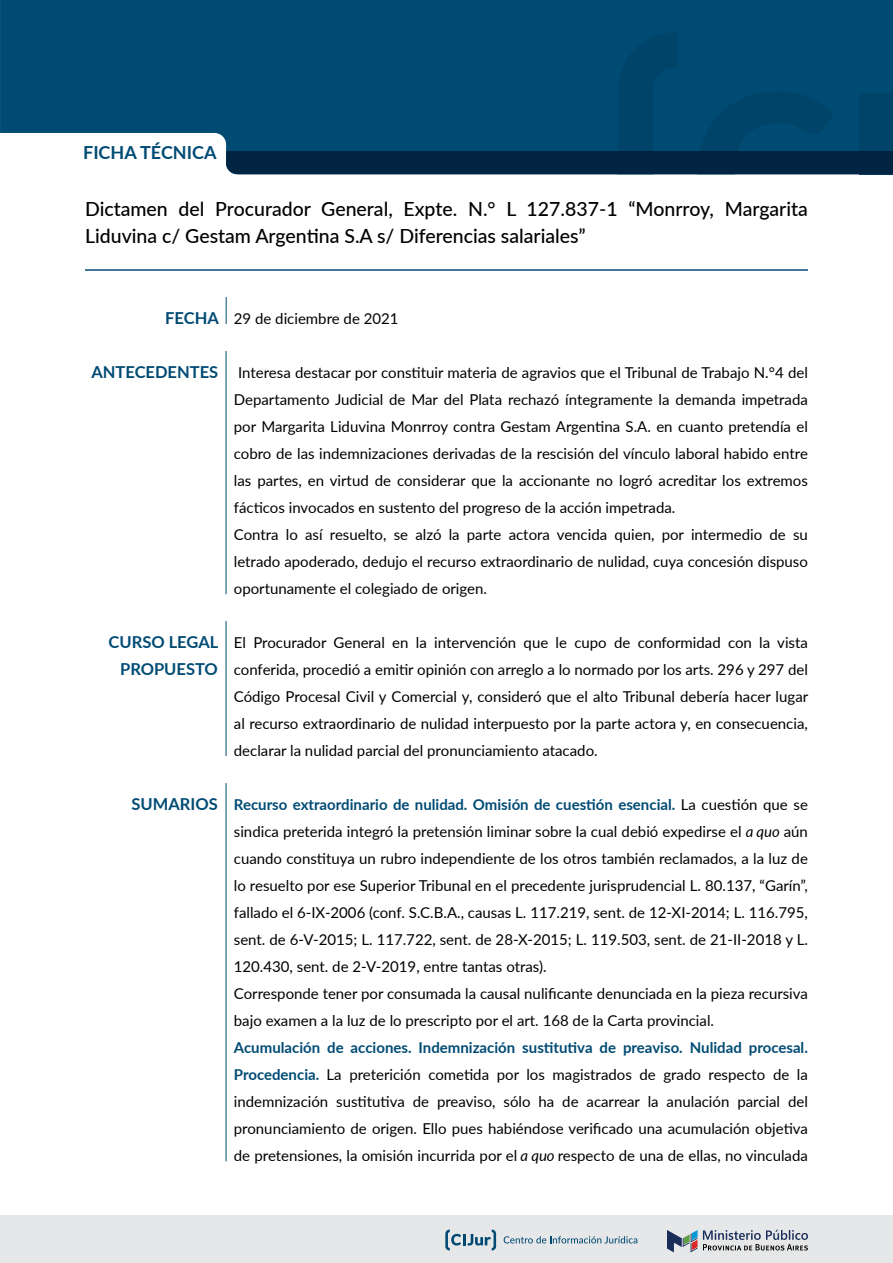
<style>
.page{position:relative;width:893px;height:1263px;background:#fff}
.page>*{position:absolute;margin:0;border:0;box-sizing:border-box;transform-origin:0 0}
.t1{font:500 19.5px/27px "Lato";color:#000}
.t2{font:700 18px "Lato";color:#004b74}
.t3{font:700 16.5px/27px "Lato";color:#004b74;text-align:right}
.t4{font:15px/27px "Lato";color:#000}
.s1{font-weight:700;color:#004b74}
.s2{font-style:italic}
</style>
<div class="page">
<div style="left:0;top:1215px;width:893px;height:48px;background:#e6e7e8"></div>
<svg style="left:667px;top:1230px;width:141px;height:22px"></svg>
<svg style="left:504px;top:1236px;width:133px;height:7px"></svg>
<svg style="left:445px;top:1229px;width:51px;height:21px"></svg>
<div style="left:0;top:0;width:893px;height:143px;background:#004b74"></div>
<svg style="left:226px;top:32px;width:667px;height:142px;background:#00446b"></svg>
<hr style="left:85px;top:269px;width:723px;height:2px;background:#004b74">
<svg style="left:226px;top:297px;width:1px;height:27px"></svg>
<hr style="left:226px;top:351px;width:1px;height:243px;background:#004b74">
<hr style="left:226px;top:783px;width:1px;height:378px;background:#004b74">
<hr style="left:226px;top:621px;width:1px;height:135px;background:#004b74">
<p class="t2" style="left:83px;top:139px;width:135px">FICHA TÉCNICA</p>
<h1 class="t1" style="left:85px;top:195px;width:724px">Dictamen del Procurador General, Expte. N.° L 127.837-1 “Monrroy, Margarita<br>Liduvina c/ Gestam Argentina S.A s/ Diferencias salariales”</h1>
<p class="t3" style="left:165px;top:304px;width:55px">FECHA</p>
<p class="t4" style="left:234px;top:304px;width:166px">29 de diciembre de 2021</p>
<p class="t3" style="left:91px;top:358px;width:128px">ANTECEDENTES</p>
<p class="t3" style="left:109px;top:628px;width:111px">CURSO LEGAL<br>PROPUESTO</p>
<p class="t4" style="left:234px;top:358px;width:576px">Interesa destacar por constituir materia de agravios que el Tribunal de Trabajo N.°4 del Departamento Judicial de Mar del Plata rechazó íntegramente la demanda impetrada por Margarita Liduvina Monrroy contra Gestam Argentina S.A. en cuanto pretendía el cobro de las indemnizaciones derivadas de la rescisión del vínculo laboral habido entre las partes, en virtud de considerar que la accionante no logró acreditar los extremos fácticos invocados en sustento del progreso de la acción impetrada.<br>Contra lo así resuelto, se alzó la parte actora vencida quien, por intermedio de su letrado apoderado, dedujo el recurso extraordinario de nulidad, cuya concesión dispuso oportunamente el colegiado de origen.</p>
<p class="t4" style="left:234px;top:628px;width:576px;text-align:justify">El Procurador General en la intervención que le cupo de conformidad con la vista conferida, procedió a emitir opinión con arreglo a lo normado por los arts. 296 y 297 del Código Procesal Civil y Comercial y, consideró que el alto Tribunal debería hacer lugar al recurso extraordinario de nulidad interpuesto por la parte actora y, en consecuencia, declarar la nulidad parcial del pronunciamiento atacado.</p>
<p class="t3" style="left:132px;top:790px;width:88px">SUMARIOS</p>
<p class="t4" style="left:234px;top:790px;width:576px"><span class="s1">Recurso extraordinario de nulidad. Omisión de cuestión esencial.</span> La cuestión que se sindica preterida integró la pretensión liminar sobre la cual debió expedirse el <span class="s2">a quo</span> aún cuando constituya un rubro independiente de los otros también reclamados, a la luz de lo resuelto por ese Superior Tribunal en el precedente jurisprudencial L. 80.137, “Garín”, fallado el 6-IX-2006 (conf. S.C.B.A., causas L. 117.219, sent. de 12-XI-2014; L. 116.795, sent. de 6-V-2015; L. 117.722, sent. de 28-X-2015; L. 119.503, sent. de 21-II-2018 y L.<br>120.430, sent. de 2-V-2019, entre tantas otras).<br>Corresponde tener por consumada la causal nulificante denunciada en la pieza recursiva bajo examen a la luz de lo prescripto por el art. 168 de la Carta provincial.</p>
<p class="t4" style="left:234px;top:1033px;width:576px;text-align:justify"><span class="s1">Acumulación de acciones. Indemnización sustitutiva de preaviso. Nulidad procesal.<br>Procedencia.</span> La preterición cometida por los magistrados de grado respecto de la indemnización sustitutiva de preaviso, sólo ha de acarrear la anulación parcial del pronunciamiento de origen. Ello pues habiéndose verificado una acumulación objetiva de pretensiones, la omisión incurrida por el <span class="s2">a quo</span> respecto de una de ellas, no vinculada</p>
</div>
